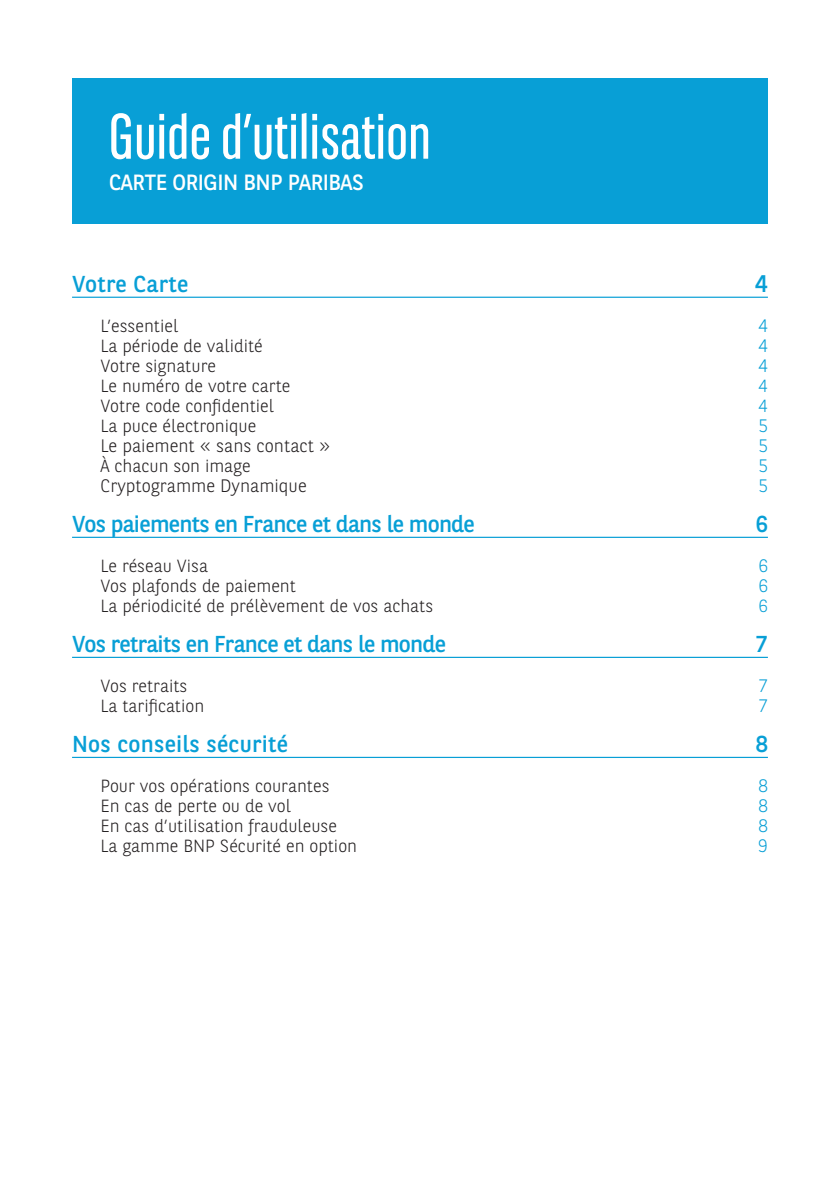
<style>
.page{position:relative;width:840px;height:1191px;background:#fff}
.page>*{position:absolute;margin:0;border:0;box-sizing:border-box;transform-origin:0 0}
.t1{font:64px "BNPP Sans Condensed";color:#fff}
.t2{font:24px "BNPP Sans";color:#089fd6}
.t3{font:23px "BNPP Sans";letter-spacing:-.03em;color:#089fd6}
.t4{font:23px "BNPP Sans";letter-spacing:.01em;color:#089fd6}
.t5{font:22px "BNPP Sans";letter-spacing:-.02em;color:#fff}
.t6{font:300 18px "BNPP Sans";color:#231f20}
.t7{font:300 18px "BNPP Sans";color:#089fd6}
.t8{font:300 17.6px "BNPP Sans";color:#231f20}
.t9{font:300 17.6px "BNPP Sans";color:#089fd6}
</style>
<div class="page">
<div style="left:72px;top:78px;width:695px;height:145px;background:#089fd6"></div>
<hr style="left:72px;top:297px;width:695px;height:1px;background:#089fd6">
<hr style="left:72px;top:537px;width:695px;height:1px;background:#089fd6">
<hr style="left:72px;top:657px;width:695px;height:1px;background:#089fd6">
<hr style="left:72px;top:757px;width:695px;height:1px;background:#089fd6">
<p class="t1" style="left:109px;top:102px;width:323px">Guide d’utilisation</p>
<p class="t5" style="left:109px;top:167px;width:256px">CARTE ORIGIN BNP PARIBAS</p>
<p class="t4" style="left:72px;top:268px;width:118px">Votre Carte</p>
<p class="t2" style="left:754px;top:267px;width:14px">4</p>
<p class="t8" style="left:100px;top:314px;width:79px">L’essentiel</p>
<p class="t7" style="left:758px;top:313px;width:11px">4</p>
<p class="t8" style="left:100px;top:334px;width:164px">La période de validité</p>
<p class="t7" style="left:758px;top:333px;width:11px">4</p>
<p class="t8" style="left:100px;top:354px;width:117px">Votre signature</p>
<p class="t7" style="left:758px;top:353px;width:11px">4</p>
<p class="t8" style="left:100px;top:374px;width:191px">Le numéro de votre carte</p>
<p class="t9" style="left:758px;top:374px;width:11px">4</p>
<p class="t8" style="left:100px;top:394px;width:175px">Votre code confidentiel</p>
<p class="t9" style="left:758px;top:394px;width:11px">4</p>
<p class="t8" style="left:100px;top:414px;width:157px">La puce électronique</p>
<p class="t7" style="left:758px;top:413px;width:11px">5</p>
<p class="t6" style="left:100px;top:433px;width:231px">Le paiement « sans contact »</p>
<p class="t7" style="left:758px;top:433px;width:11px">5</p>
<p class="t8" style="left:100px;top:454px;width:152px">À chacun son image</p>
<p class="t7" style="left:758px;top:453px;width:11px">5</p>
<p class="t6" style="left:100px;top:473px;width:208px">Cryptogramme Dynamique</p>
<p class="t7" style="left:758px;top:473px;width:11px">5</p>
<p class="t3" style="left:72px;top:508px;width:404px">Vos paiements en France et dans le monde</p>
<p class="t3" style="left:755px;top:508px;width:14px">6</p>
<p class="t8" style="left:100px;top:554px;width:109px">Le réseau Visa</p>
<p class="t7" style="left:758px;top:553px;width:11px">6</p>
<p class="t8" style="left:100px;top:574px;width:197px">Vos plafonds de paiement</p>
<p class="t7" style="left:758px;top:573px;width:11px">6</p>
<p class="t8" style="left:100px;top:594px;width:334px">La périodicité de prélèvement de vos achats</p>
<p class="t9" style="left:758px;top:594px;width:11px">6</p>
<p class="t3" style="left:72px;top:628px;width:375px">Vos retraits en France et dans le monde</p>
<p class="t3" style="left:755px;top:628px;width:14px">7</p>
<p class="t8" style="left:100px;top:674px;width:88px">Vos retraits</p>
<p class="t7" style="left:758px;top:673px;width:11px">7</p>
<p class="t8" style="left:100px;top:694px;width:105px">La tarification</p>
<p class="t7" style="left:758px;top:693px;width:11px">7</p>
<p class="t4" style="left:72px;top:728px;width:217px">Nos conseils sécurité</p>
<p class="t3" style="left:755px;top:728px;width:14px">8</p>
<p class="t8" style="left:100px;top:774px;width:230px">Pour vos opérations courantes</p>
<p class="t7" style="left:758px;top:773px;width:11px">8</p>
<p class="t8" style="left:100px;top:794px;width:192px">En cas de perte ou de vol</p>
<p class="t7" style="left:758px;top:793px;width:11px">8</p>
<p class="t8" style="left:100px;top:814px;width:238px">En cas d’utilisation frauduleuse</p>
<p class="t7" style="left:758px;top:813px;width:11px">8</p>
<p class="t8" style="left:100px;top:834px;width:258px">La gamme BNP Sécurité en option</p>
<p class="t7" style="left:758px;top:833px;width:11px">9</p>
</div>
